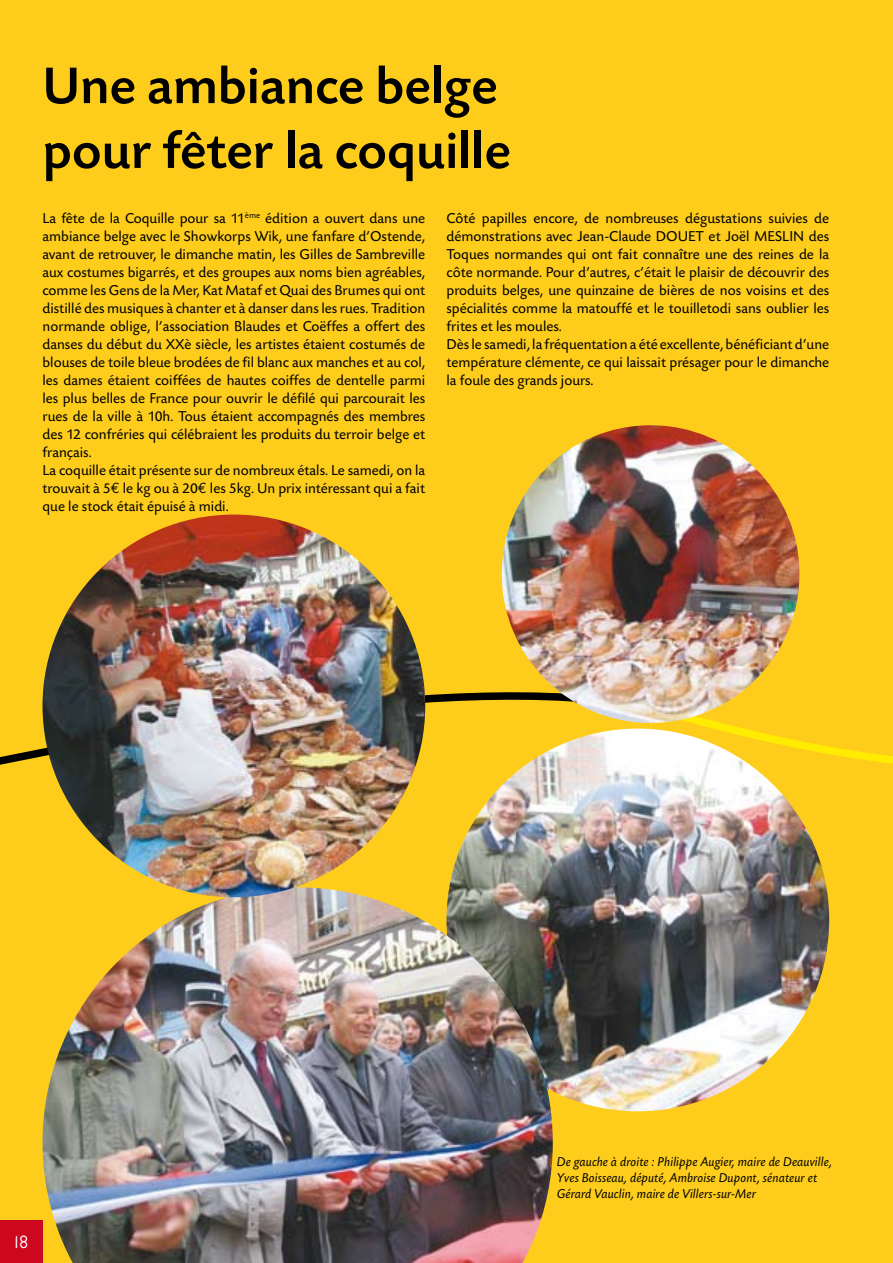
<style>
.page{position:relative;width:893px;height:1263px;background:#fecd1b}
.page>*{position:absolute;margin:0;border:0;box-sizing:border-box;transform-origin:0 0}
.t1{font:500 54px/64.8px "Today SB";color:#000}
.t2{font:18px "Mostra One";color:#fff}
.t3{font:15px/18px "Today SB";color:#000}
.t4{font:italic 13.5px/16.2px "Today SB";color:#000}
.s1{font-family:"Euro Mono"}
</style>
<div class="page">
<svg style="left:0;top:673px;width:601px;height:98px"></svg>
<svg style="left:602px;top:693px;width:291px;height:87px"></svg>
<img style="left:446px;top:729px;width:383px;height:382px;border-radius:50%">
<img style="left:43px;top:887px;width:510px;height:376px">
<img style="left:502px;top:425px;width:297px;height:298px;border-radius:50%">
<img style="left:43px;top:514px;width:382px;height:383px;border-radius:50%">
<div style="left:0;top:1220px;width:43px;height:43px;background:#cc071e"></div>
<h1 class="t1" style="left:43px;top:55px;width:470px">Une ambiance belge pour fêter la coquille</h1>
<p class="t3" style="left:43px;top:210px;width:384px">La fête de la Coquille pour sa 11<sup>ème</sup> édition a ouvert dans une ambiance belge avec le Showkorps Wik, une fanfare d’Ostende, avant de retrouver, le dimanche matin, les Gilles de Sambreville aux costumes bigarrés, et des groupes aux noms bien agréables, comme les Gens de la Mer, Kat Mataf et Quai des Brumes qui ont distillé des musiques à chanter et à danser dans les rues. Tradition normande oblige, l’association Blaudes et Coëffes a offert des danses du début du XXè siècle, les artistes étaient costumés de blouses de toile bleue brodées de fil blanc aux manches et au col, les dames étaient coiffées de hautes coiffes de dentelle parmi les plus belles de France pour ouvrir le défilé qui parcourait les rues de la ville à 10h. Tous étaient accompagnés des membres des 12 confréries qui célébraient les produits du terroir belge et français.<br>La coquille était présente sur de nombreux étals. Le samedi, on la trouvait à 5<span class="s1">€</span> le kg ou à 20<span class="s1">€</span> les 5kg. Un prix intéressant qui a fait que le stock était épuisé à midi.</p>
<p class="t3" style="left:446px;top:210px;width:384px">Côté papilles encore, de nombreuses dégustations suivies de démonstrations avec Jean-Claude DOUET et Joël MESLIN des Toques normandes qui ont fait connaître une des reines de la côte normande. Pour d’autres, c’était le plaisir de découvrir des produits belges, une quinzaine de bières de nos voisins et des spécialités comme la matouffé et le touilletodi sans oublier les frites et les moules.<br>Dès le samedi, la fréquentation a été excellente, bénéficiant d’une température clémente, ce qui laissait présager pour le dimanche la foule des grands jours.</p>
<p class="t2" style="left:14px;top:1232px;width:16px">18</p>
<p class="t4" style="left:557px;top:1154px;width:277px">De gauche à droite : Philippe Augier, maire de Deauville,<br>Yves Boisseau, député, Ambroise Dupont, sénateur et<br>Gérard Vauclin, maire de Villers-sur-Mer</p>
</div>
